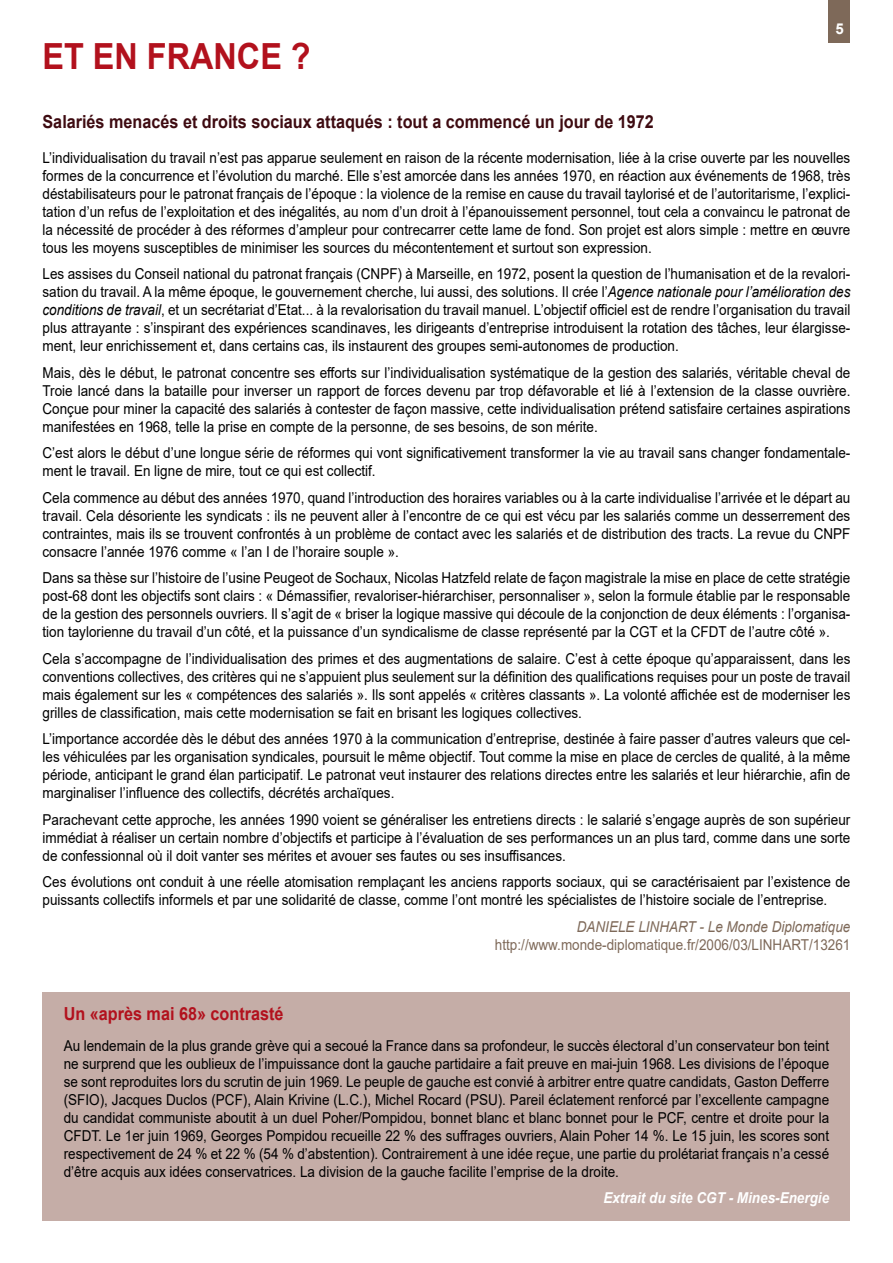
<style>
.page{position:relative;width:893px;height:1263px;background:#fff}
.page>*{position:absolute;margin:0;border:0;box-sizing:border-box;transform-origin:0 0}
.t1{font:700 36px "Arial";color:#b2111d;scale:.9 1}
.t2{font:700 18px "Arial";color:#3e0b11;scale:.9 1}
.t3{font:700 18px "Arial";color:#b2111d;scale:.9 1}
.t4{font:15px/18px "Arial";color:#000;text-align:justify;scale:.9 1}
.t5{font:15px "Arial";color:#7e6959;scale:.9 1}
.t6{font:italic 15px "Arial";color:#7e6959;scale:.9 1}
.t7{font:italic 700 15px "Arial";color:#fff;scale:.9 1}
.t8{font:700 15px "Arial";color:#fff}
.s1{font-style:italic}
</style>
<div class="page">
<div style="left:43px;top:992px;width:807px;height:228px;background:#c5ada7"></div>
<div style="left:829px;top:0;width:21px;height:43px;background:#7e6959"></div>
<h1 class="t1" style="left:43px;top:31px;width:300px">ET EN FRANCE ?</h1>
<p class="t8" style="left:835px;top:18px;width:10px">5</p>
<p class="t2" style="left:43px;top:109px;width:681px">Salariés menacés et droits sociaux attaqués : tout a commencé un jour de 1972</p>
<p class="t4" style="left:43px;top:148px;width:899px">L’individualisation du travail n’est pas apparue seulement en raison de la récente modernisation, liée à la crise ouverte par les nouvelles formes de la concurrence et l’évolution du marché. Elle s’est amorcée dans les années 1970, en réaction aux événements de 1968, très déstabilisateurs pour le patronat français de l’époque : la violence de la remise en cause du travail taylorisé et de l’autoritarisme, l’explici&shy;tation d’un refus de l’exploitation et des inégalités, au nom d’un droit à l’épanouissement personnel, tout cela a convaincu le patronat de la nécessité de procéder à des réformes d’ampleur pour contrecarrer cette lame de fond. Son projet est alors simple : mettre en œuvre tous les moyens susceptibles de minimiser les sources du mécontentement et surtout son expression.</p>
<p class="t4" style="left:43px;top:265px;width:899px">Les assises du Conseil national du patronat français (CNPF) à Marseille, en 1972, posent la question de l’humanisation et de la revalori&shy;sation du travail. A la même époque, le gouvernement cherche, lui aussi, des solutions. Il crée l’<span class="s1">Agence nationale pour l’amélioration des conditions de travail</span>, et un secrétariat d’Etat... à la revalorisation du travail manuel. L’objectif officiel est de rendre l’organisation du travail plus attrayante : s’inspirant des expériences scandinaves, les dirigeants d’entreprise introduisent la rotation des tâches, leur élargisse&shy;ment, leur enrichissement et, dans certains cas, ils instaurent des groupes semi-autonomes de production.</p>
<p class="t4" style="left:43px;top:363px;width:899px">Mais, dès le début, le patronat concentre ses efforts sur l’individualisation systématique de la gestion des salariés, véritable cheval de Troie lancé dans la bataille pour inverser un rapport de forces devenu par trop défavorable et lié à l’extension de la classe ouvrière.<br>Conçue pour miner la capacité des salariés à contester de façon massive, cette individualisation prétend satisfaire certaines aspirations manifestées en 1968, telle la prise en compte de la personne, de ses besoins, de son mérite.</p>
<p class="t4" style="left:43px;top:444px;width:899px">C’est alors le début d’une longue série de réformes qui vont significativement transformer la vie au travail sans changer fondamentale&shy;ment le travail. En ligne de mire, tout ce qui est collectif.</p>
<p class="t4" style="left:43px;top:488px;width:899px">Cela commence au début des années 1970, quand l’introduction des horaires variables ou à la carte individualise l’arrivée et le départ au travail. Cela désoriente les syndicats : ils ne peuvent aller à l’encontre de ce qui est vécu par les salariés comme un desserrement des contraintes, mais ils se trouvent confrontés à un problème de contact avec les salariés et de distribution des tracts. La revue du CNPF consacre l’année 1976 comme « l’an I de l’horaire souple ».</p>
<p class="t4" style="left:43px;top:569px;width:899px">Dans sa thèse sur l’histoire de l’usine Peugeot de Sochaux, Nicolas Hatzfeld relate de façon magistrale la mise en place de cette stratégie post-68 dont les objectifs sont clairs : « Démassifier, revaloriser-hiérarchiser, personnaliser », selon la formule établie par le responsable de la gestion des personnels ouvriers. Il s’agit de « briser la logique massive qui découle de la conjonction de deux éléments : l’organisa&shy;tion taylorienne du travail d’un côté, et la puissance d’un syndicalisme de classe représenté par la CGT et la CFDT de l’autre côté ».</p>
<p class="t4" style="left:43px;top:649px;width:899px">Cela s’accompagne de l’individualisation des primes et des augmentations de salaire. C’est à cette époque qu’apparaissent, dans les conventions collectives, des critères qui ne s’appuient plus seulement sur la définition des qualifications requises pour un poste de travail mais également sur les « compétences des salariés ». Ils sont appelés « critères classants ». La volonté affichée est de moderniser les grilles de classification, mais cette modernisation se fait en brisant les logiques collectives.</p>
<p class="t4" style="left:43px;top:730px;width:899px">L’importance accordée dès le début des années 1970 à la communication d’entreprise, destinée à faire passer d’autres valeurs que cel&shy;les véhiculées par les organisation syndicales, poursuit le même objectif. Tout comme la mise en place de cercles de qualité, à la même période, anticipant le grand élan participatif. Le patronat veut instaurer des relations directes entre les salariés et leur hiérarchie, afin de marginaliser l’influence des collectifs, décrétés archaïques.</p>
<p class="t4" style="left:43px;top:810px;width:899px">Parachevant cette approche, les années 1990 voient se généraliser les entretiens directs : le salarié s’engage auprès de son supérieur immédiat à réaliser un certain nombre d’objectifs et participe à l’évaluation de ses performances un an plus tard, comme dans une sorte de confessionnal où il doit vanter ses mérites et avouer ses fautes ou ses insuffisances.</p>
<p class="t4" style="left:43px;top:873px;width:899px">Ces évolutions ont conduit à une réelle atomisation remplaçant les anciens rapports sociaux, qui se caractérisaient par l’existence de puissants collectifs informels et par une solidarité de classe, comme l’ont montré les spécialistes de l’histoire sociale de l’entreprise.</p>
<p class="t6" style="left:577px;top:917px;width:305px">DANIELE LINHART - Le Monde Diplomatique</p>
<p class="t5" style="left:495px;top:934px;width:396px">http://www.monde-diplomatique.fr/2006/03/LINHART/13261</p>
<p class="t3" style="left:64px;top:1001px;width:246px">Un «après mai 68» contrasté</p>
<p class="t4" style="left:64px;top:1036px;width:852px">Au lendemain de la plus grande grève qui a secoué la France dans sa profondeur, le succès électoral d’un conservateur bon teint ne surprend que les oublieux de l’impuissance dont la gauche partidaire a fait preuve en mai-juin 1968. Les divisions de l’époque se sont reproduites lors du scrutin de juin 1969. Le peuple de gauche est convié à arbitrer entre quatre candidats, Gaston Defferre (SFIO), Jacques Duclos (PCF), Alain Krivine (L.C.), Michel Rocard (PSU). Pareil éclatement renforcé par l’excellente campagne du candidat communiste aboutit à un duel Poher/Pompidou, bonnet blanc et blanc bonnet pour le PCF, centre et droite pour la CFDT. Le 1er juin 1969, Georges Pompidou recueille 22 % des suffrages ouvriers, Alain Poher 14 %. Le 15 juin, les scores sont respectivement de 24 % et 22 % (54 % d’abstention). Contrairement à une idée reçue, une partie du prolétariat français n’a cessé d’être acquis aux idées conservatrices. La division de la gauche facilite l’emprise de la droite.</p>
<p class="t7" style="left:603px;top:1188px;width:252px">Extrait du site CGT - Mines-Energie</p>
</div>
